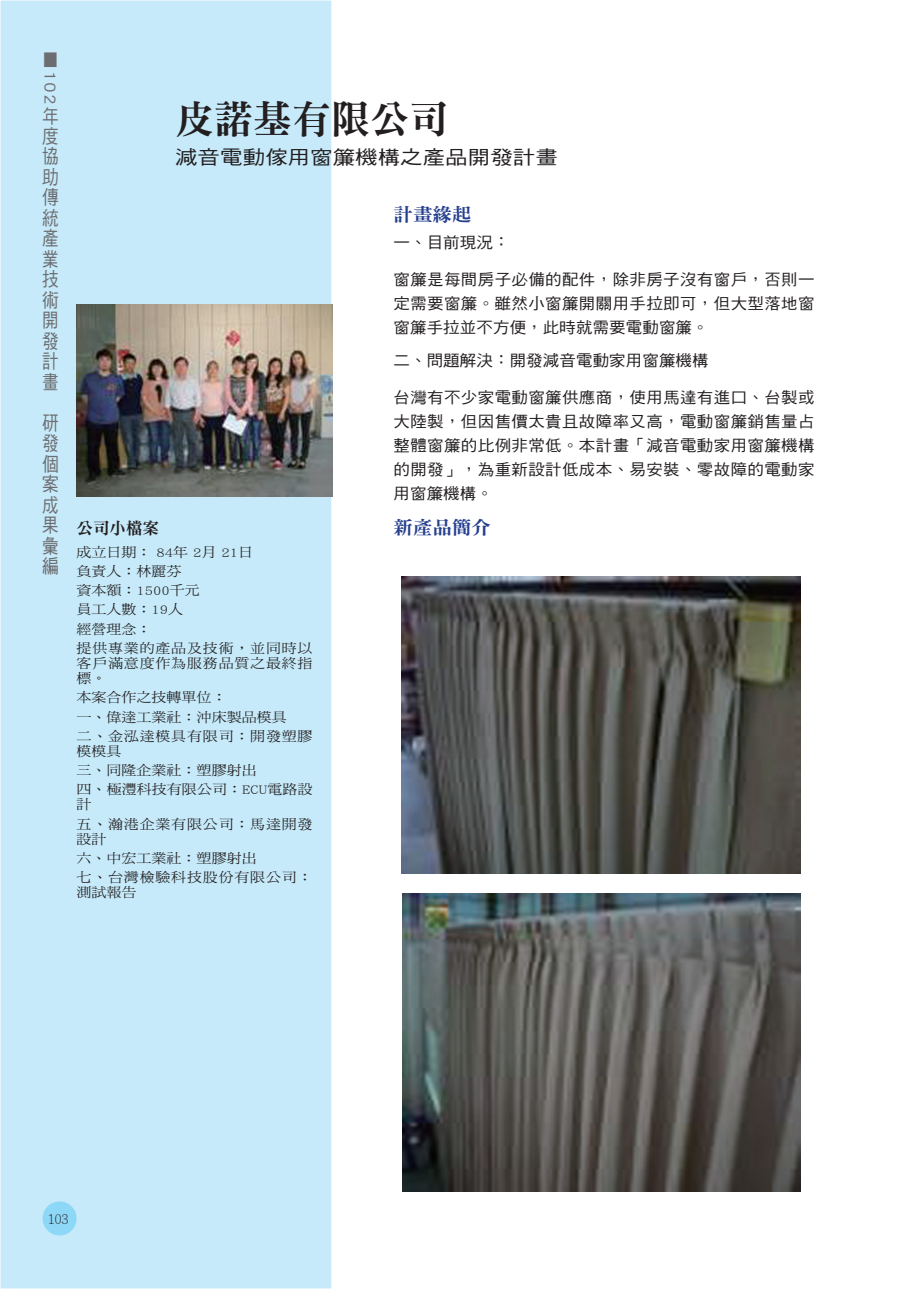
<style>
.page{position:relative;width:919px;height:1289px;background:#fff}
.page>*{position:absolute;margin:0;border:0;box-sizing:border-box;transform-origin:0 0}
.t1{font:39px "DF Ming Std W9";color:#231f20}
.t2{font:19.5px/20.5px "DF Hei Std W5";color:#6c6d70;text-align:justify;scale:.85 1}
.t3{font:19.2px "DF Hei Std W5";color:#231f20;scale:1.18 1}
.t4{font:18.6px "DF Ming Std W9";color:#253f8e;scale:1.05 1}
.t5{font:16.65px "DF Hei Std W5";color:#6c6d70;scale:1.18 1}
.t6{font:16.5px "DF Ming Std W9";color:#231f20}
.t7{font:15.6px/24px "DF Hei Std W5";letter-spacing:.02em;color:#231f20;text-align:justify;scale:1.05 1}
.t8{font:13.5px/19.2px "DF Ming Std W5";letter-spacing:.005em;color:#231f20;scale:1.11 1}
.t9{font:13.5px/19.2px "DF Ming Std W5";letter-spacing:.05em;color:#231f20;scale:1.11 1}
.t10{font:300 13.5px "Adobe Ming Std";color:#231f20}
</style>
<div class="page">
<div style="left:0;top:0;width:332px;height:1288px;background:#c6eafa"></div>
<div style="left:43px;top:1201px;width:34px;height:34px;background:#8dd7f7;border-radius:50%"></div>
<img style="left:77px;top:304px;width:255px;height:192px">
<img style="left:402px;top:576px;width:398px;height:297px">
<img style="left:402px;top:893px;width:398px;height:298px">
<p class="t5" style="left:59px;top:50px;width:48px;rotate:90deg">■102</p>
<p class="t2" style="left:42px;top:105px;width:21px">年度協助傳統產業技術開發計</p>
<p class="t2" style="left:42px;top:364px;width:23px;line-height:39.2px">畫　研</p>
<p class="t2" style="left:42px;top:433px;width:21px">發個案成果彙編</p>
<h1 class="t1" style="left:175px;top:98px;width:274px">皮諾基有限公司</h1>
<p class="t3" style="left:175px;top:146px;width:326px">減音電動傢用窗簾機構之產品開發計畫</p>
<p class="t4" style="left:393px;top:205px;width:76px">計畫緣起</p>
<p class="t7" style="left:393px;top:230px;width:112px">一、目前現況：</p>
<p class="t7" style="left:393px;top:267px;width:402px">窗簾是每間房子必備的配件，除非房子沒有窗戶，否則一定需要窗簾。雖然小窗簾開關用手拉即可，但大型落地窗窗簾手拉並不方便，此時就需要電動窗簾。</p>
<p class="t7" style="left:393px;top:348px;width:301px">二、問題解決：開發減音電動家用窗簾機構</p>
<p class="t7" style="left:393px;top:385px;width:402px">台灣有不少家電動窗簾供應商，使用馬達有進口、台製或大陸製，但因售價太貴且故障率又高，電動窗簾銷售量占整體窗簾的比例非常低。本計畫「減音電動家用窗簾機構的開發」，為重新設計低成本、易安裝、零故障的電動家用窗簾機構。</p>
<p class="t6" style="left:77px;top:519px;width:84px">公司小檔案</p>
<p class="t4" style="left:393px;top:517px;width:94px">新產品簡介</p>
<p class="t8" style="left:77px;top:542px;width:214px">成立日期： 84年 2月 21日<br>負責人：林麗芬<br>資本額：1500千元<br>員工人數：19人<br>經營理念：<br>提供專業的產品及技術，並同時以</p>
<p class="t9" style="left:77px;top:655px;width:214px;line-height:15px">客戶滿意度作為服務品質之最終指標。</p>
<p class="t8" style="left:77px;top:687px;width:214px">本案合作之技轉單位：<br>一、偉達工業社：沖床製品模具<br>二、金泓達模具有限司：開發塑膠</p>
<p class="t8" style="left:77px;top:741px;width:214px">模模具<br>三、同隆企業社：塑膠射出<br>四、極灃科技有限公司：ECU電路設</p>
<p class="t9" style="left:77px;top:794px;width:214px">計<br>五、瀚港企業有限公司：馬達開發</p>
<p class="t9" style="left:77px;top:829px;width:214px">設計<br>六、中宏工業社：塑膠射出<br>七、台灣檢驗科技股份有限公司：</p>
<p class="t8" style="left:77px;top:882px;width:56px">測試報告</p>
<p class="t10" style="left:48px;top:1211px;width:22px">103</p>
</div>
